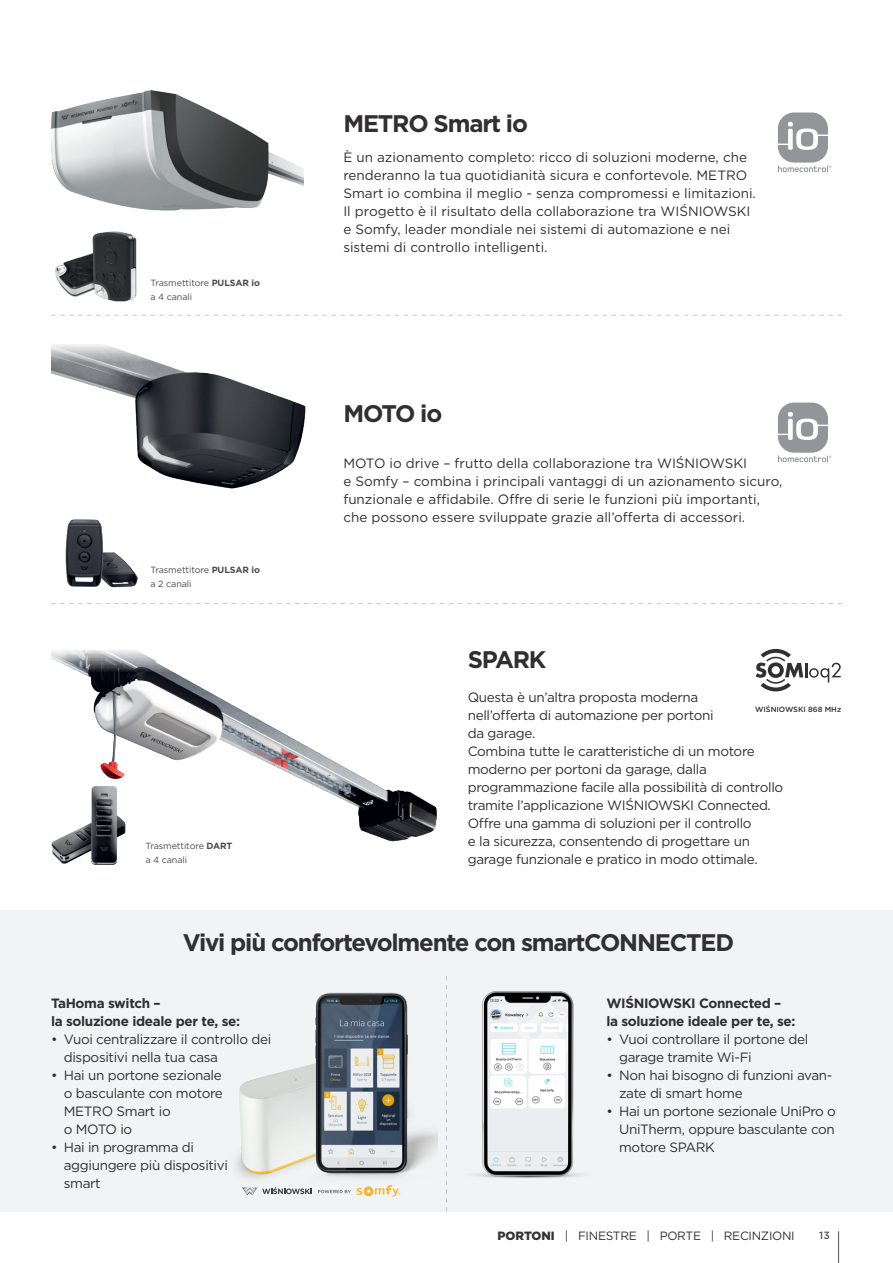
<style>
.page{position:relative;width:893px;height:1263px;background:#fff}
.page>*{position:absolute;margin:0;border:0;box-sizing:border-box;transform-origin:0 0}
.t1{font:700 24px "Gotham";letter-spacing:-.05em;color:#312f30}
.t2{font:13.5px/18px "Gotham";letter-spacing:-.025em;color:#312f30}
.t3{font:13.5px/18px "Gotham";color:#312f30}
.t4{font:700 13.5px/18px "Gotham";letter-spacing:-.025em;color:#312f30}
.t5{font:12px "Gotham";letter-spacing:-.025em;color:#333233}
.t6{font:500 10.5px "Gotham";color:#57585a}
.t7{font:9px/13.5px "Gotham";letter-spacing:-.01em;color:#4a4b4c}
.t8{font:500 7.5px "Gotham";color:#312f30}
.s1{font-weight:700}
.s2{font-weight:900;color:#363536}
</style>
<div class="page">
<hr style="left:838px;top:1231px;width:1px;height:32px;background:#57585a">
<img style="left:51px;top:90px;width:252px;height:121px">
<img style="left:55px;top:231px;width:82px;height:71px">
<img style="left:51px;top:344px;width:255px;height:145px">
<img style="left:65px;top:519px;width:73px;height:69px">
<img style="left:51px;top:650px;width:387px;height:192px">
<img style="left:51px;top:779px;width:82px;height:86px">
<svg style="left:51px;top:315px;width:791px;height:1px"></svg>
<svg style="left:51px;top:603px;width:791px;height:1px"></svg>
<svg style="left:778px;top:403px;width:53px;height:59px"></svg>
<div style="left:801px;top:422px;width:12px;height:15px;background:#939598;border-radius:50%"></div>
<svg style="left:778px;top:112px;width:53px;height:60px"></svg>
<div style="left:801px;top:132px;width:12px;height:15px;background:#939598;border-radius:50%"></div>
<div style="left:0;top:910px;width:893px;height:302px;background:#f2f3f4"></div>
<img style="left:236px;top:1066px;width:69px;height:113px">
<img style="left:305px;top:992px;width:133px;height:205px">
<img style="left:474px;top:991px;width:108px;height:187px">
<svg style="left:446px;top:976px;width:1px;height:236px"></svg>
<svg style="left:242px;top:1187px;width:70px;height:8px"></svg>
<svg style="left:318px;top:1185px;width:82px;height:11px"></svg>
<hr style="left:805px;top:663px;width:3px;height:14px;background:#312f30">
<svg style="left:756px;top:649px;width:47px;height:42px"></svg>
<svg style="left:809px;top:663px;width:32px;height:19px"></svg>
<p class="t7" style="left:151px;top:276px;width:111px">Trasmettitore <span class="s1">PULSAR io </span>a 4 canali</p>
<p class="t7" style="left:151px;top:563px;width:111px">Trasmettitore <span class="s1">PULSAR io </span>a 2 canali</p>
<p class="t7" style="left:145px;top:839px;width:88px">Trasmettitore <span class="s1">DART </span>a 4 canali</p>
<p class="t1" style="left:343px;top:107px;width:186px">METRO Smart io</p>
<p class="t3" style="left:343px;top:148px;width:414px">È un azionamento completo: ricco di soluzioni moderne, che renderanno la tua quotidianità sicura e confortevole. METRO<br>Smart io combina il meglio - senza compromessi e limitazioni.</p>
<p class="t3" style="left:343px;top:202px;width:409px">Il progetto è il risultato della collaborazione tra WIŚNIOWSKI e Somfy, leader mondiale nei sistemi di automazione e nei sistemi di controllo intelligenti.</p>
<p class="t1" style="left:343px;top:397px;width:100px">MOTO io</p>
<p class="t3" style="left:343px;top:454px;width:405px">MOTO io drive – frutto della collaborazione tra WIŚNIOWSKI</p>
<p class="t3" style="left:343px;top:472px;width:441px">e Somfy – combina i principali vantaggi di un azionamento sicuro, funzionale e affidabile. Offre di serie le funzioni più importanti, che possono essere sviluppate grazie all’offerta di accessori.</p>
<p class="t1" style="left:468px;top:644px;width:80px">SPARK</p>
<p class="t2" style="left:468px;top:688px;width:317px">Questa è un’altra proposta moderna<br>nell’offerta di automazione per portoni<br>da garage.<br>Combina tutte le caratteristiche di un motore moderno per portoni da garage, dalla programmazione facile alla possibilità di controllo tramite l’applicazione WIŚNIOWSKI Connected.<br>Offre una gamma di soluzioni per il controllo<br>e la sicurezza, consentendo di progettare un garage funzionale e pratico in modo ottimale.</p>
<p class="t8" style="left:755px;top:705px;width:88px">WIŚNIOWSKI 868 MHz</p>
<p class="t1" style="left:183px;top:927px;width:553px">Vivi più confortevolmente con smartCONNECTED</p>
<p class="t4" style="left:51px;top:994px;width:191px">TaHoma switch –<br>la soluzione ideale per te, se:</p>
<p class="t2" style="left:64px;top:1030px;width:209px;text-indent:-13px">• Vuoi centralizzare il controllo dei dispositivi nella tua casa</p>
<p class="t2" style="left:64px;top:1066px;width:161px;text-indent:-13px">• Hai un portone sezionale o basculante con motore<br>METRO Smart io<br>o MOTO io</p>
<p class="t2" style="left:64px;top:1138px;width:166px;text-indent:-13px">• Hai in programma di aggiungere più dispositivi smart</p>
<p class="t4" style="left:606px;top:994px;width:191px">WIŚNIOWSKI Connected – la soluzione ideale per te, se:</p>
<p class="t2" style="left:619px;top:1030px;width:191px;text-indent:-13px">• Vuoi controllare il portone del garage tramite Wi-Fi</p>
<p class="t2" style="left:619px;top:1066px;width:215px;text-indent:-13px">• Non hai bisogno di funzioni avan&shy;zate di smart home</p>
<p class="t2" style="left:619px;top:1102px;width:218px;text-align:justify;text-indent:-13px">• Hai un portone sezionale UniPro o UniTherm, oppure basculante con motore SPARK</p>
<p class="t5" style="left:497px;top:1228px;width:299px"><span class="s2">PORTONI</span> | FINESTRE | PORTE | RECINZIONI</p>
<p class="t6" style="left:819px;top:1229px;width:12px">13</p>
</div>
